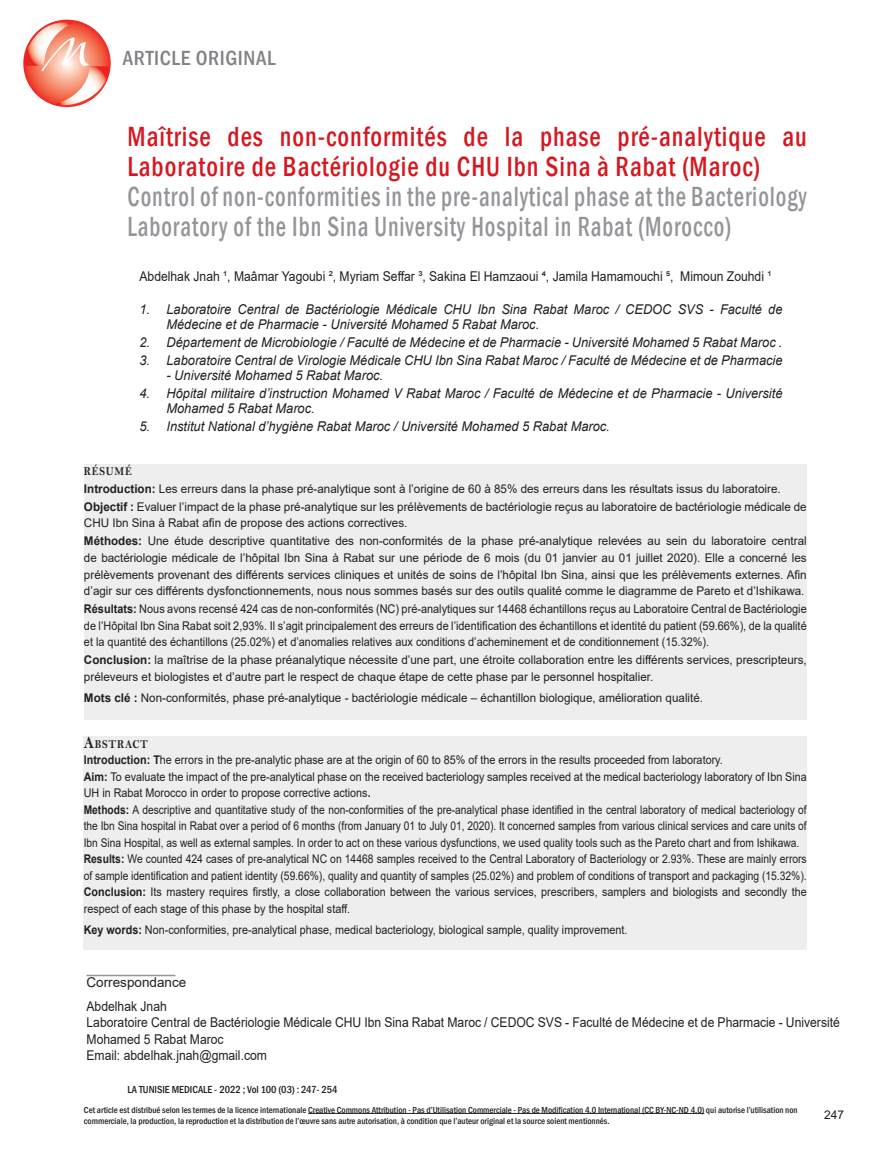
<style>
.page{position:relative;width:893px;height:1149px;background:#fff}
.page>*{position:absolute;margin:0;border:0;box-sizing:border-box;transform-origin:0 0}
.t1{font:500 condensed 28.5px/30px "Franklin Gothic";letter-spacing:.04em;color:#939598;scale:.81 1}
.t2{font:500 condensed 28.5px/30px "Franklin Gothic";letter-spacing:.04em;color:#d7171f;scale:.89 1}
.t3{font:500 condensed 21px "Franklin Gothic";letter-spacing:.03em;color:#808285}
.t4{font:italic 13.5px/15px "Arial";color:#231f20;scale:.95 1}
.t5{font:13.5px/16.5px "Arial";color:#231f20;scale:.9 1}
.t6{font:13.5px "Arial";color:#231f20}
.t7{font:12px/16.5px "Arial";color:#231f20}
.t8{font:12px/16.5px "Arial";color:#231f20;scale:.9 1}
.t9{font:12px/16.5px "Arial";color:#231f20;text-align:justify;scale:.85 1}
.t10{font:12px/16.5px "Arial";color:#231f20;text-align:justify;scale:.91 1}
.t11{font:12px/16.5px "Arial";color:#231f20;scale:.86 1}
.t12{font:12px "Bell MT Bold";letter-spacing:.07em;color:#231f20;scale:.87 1}
.t13{font:500 condensed 10.5px "Franklin Gothic";color:#231f20}
.t14{font:500 condensed 9px/10.8px "Franklin Gothic";color:#231f20}
.s1{font-weight:700}
.s2{font-size:17.1px}
</style>
<div class="page">
<hr style="left:87px;top:974px;width:88px;height:1px;background:#939598">
<svg style="left:23px;top:20px;width:88px;height:87px"></svg>
<svg style="left:24px;top:23px;width:85px;height:82px"></svg>
<hr style="left:308px;top:1112px;width:396px;height:1px;background:#231f20">
<div style="left:84px;top:736px;width:723px;height:213px;background:#eeeeef"></div>
<div style="left:84px;top:464px;width:723px;height:255px;background:#eeeeef"></div>
<p class="t3" style="left:123px;top:44px;width:155px">ARTICLE ORIGINAL</p>
<p class="t2" style="left:128px;top:122px;width:765px">Maîtrise des non-conformités de la phase pré-analytique au<br>Laboratoire de Bactériologie du CHU Ibn Sina à Rabat (Maroc)</p>
<p class="t1" style="left:128px;top:182px;width:840px">Control of non-conformities in the pre-analytical phase at the Bacteriology<br>Laboratory of the Ibn Sina University Hospital in Rabat (Morocco)</p>
<p class="t5" style="left:139px;top:267px;width:704px">Abdelhak Jnah ¹, Maâmar Yagoubi ², Myriam Seffar ³, Sakina El Hamzaoui ⁴, Jamila Hamamouchi ⁵, Mimoun Zouhdi ¹</p>
<p class="t4" style="left:166px;top:301px;width:650px;text-indent:-27px">1. Laboratoire Central de Bactériologie Médicale CHU Ibn Sina Rabat Maroc / CEDOC SVS - Faculté de<br>Médecine et de Pharmacie - Université Mohamed 5 Rabat Maroc.</p>
<p class="t4" style="left:139px;top:334px;width:678px">2. Département de Microbiologie / Faculté de Médecine et de Pharmacie - Université Mohamed 5 Rabat Maroc .</p>
<p class="t4" style="left:139px;top:352px;width:678px">3. Laboratoire Central de Virologie Médicale CHU Ibn Sina Rabat Maroc / Faculté de Médecine et de Pharmacie</p>
<p class="t4" style="left:166px;top:367px;width:230px">- Université Mohamed 5 Rabat Maroc.</p>
<p class="t4" style="left:166px;top:385px;width:650px;text-indent:-27px">4. Hôpital militaire d’instruction Mohamed V Rabat Maroc / Faculté de Médecine et de Pharmacie - Université<br>Mohamed 5 Rabat Maroc.</p>
<p class="t4" style="left:139px;top:418px;width:497px">5. Institut National d’hygiène Rabat Maroc / Université Mohamed 5 Rabat Maroc.</p>
<p class="t12" style="left:84px;top:464px;width:57px">RÉSUMÉ</p>
<p class="t7" style="left:84px;top:480px;width:698px"><span class="s1">Introduction:</span> Les erreurs dans la phase pré-analytique sont à l’origine de 60 à 85% des erreurs dans les résultats issus du laboratoire.</p>
<p class="t7" style="left:84px;top:498px;width:724px"><span class="s1">Objectif :</span> Evaluer l’impact de la phase pré-analytique sur les prélèvements de bactériologie reçus au laboratoire de bactériologie médicale de<br>CHU Ibn Sina à Rabat afin de propose des actions correctives.</p>
<p class="t7" style="left:84px;top:532px;width:724px;text-align:justify"><span class="s1">Méthodes:</span> Une étude descriptive quantitative des non-conformités de la phase pré-analytique relevées au sein du laboratoire central de bactériologie médicale de l’hôpital Ibn Sina à Rabat sur une période de 6 mois (du 01 janvier au 01 juillet 2020). Elle a concerné les prélèvements provenant des différents services cliniques et unités de soins de l’hôpital Ibn Sina, ainsi que les prélèvements externes. Afin d’agir sur ces différents dysfonctionnements, nous nous sommes basés sur des outils qualité comme le diagramme de Pareto et d’Ishikawa.</p>
<p class="t10" style="left:84px;top:600px;width:796px"><span class="s1">Résultats:</span> Nous avons recensé 424 cas de non-conformités (NC) pré-analytiques sur 14468 échantillons reçus au Laboratoire Central de Bactériologie de l’Hôpital Ibn Sina Rabat soit 2,93%. Il s’agit principalement des erreurs de l’identification des échantillons et identité du patient (59.66%), de la qualité et la quantité des échantillons (25.02%) et d’anomalies relatives aux conditions d’acheminement et de conditionnement (15.32%).</p>
<p class="t7" style="left:84px;top:651px;width:724px"><span class="s1">Conclusion:</span> la maîtrise de la phase préanalytique nécessite d’une part, une étroite collaboration entre les différents services, prescripteurs, préleveurs et biologistes et d’autre part le respect de chaque étape de cette phase par le personnel hospitalier.</p>
<p class="t7" style="left:84px;top:688px;width:621px"><span class="s1">Mots clé :</span> Non-conformités, phase pré-analytique - bactériologie médicale – échantillon biologique, amélioration qualité.</p>
<p class="t12" style="left:84px;top:736px;width:75px"><span class="s2">A</span>BSTRACT</p>
<p class="t8" style="left:84px;top:751px;width:712px"><span class="s1">Introduction: T</span>he errors in the pre-analytic phase are at the origin of 60 to 85% of the errors in the results proceeded from laboratory.</p>
<p class="t8" style="left:84px;top:767px;width:805px"><span class="s1">Aim:</span> To evaluate the impact of the pre-analytical phase on the received bacteriology samples received at the medical bacteriology laboratory of Ibn Sina<br>UH in Rabat Morocco in order to propose corrective actions<span class="s1">.</span></p>
<p class="t9" style="left:84px;top:800px;width:852px"><span class="s1">Methods:</span> A descriptive and quantitative study of the non-conformities of the pre-analytical phase identified in the central laboratory of medical bacteriology of the Ibn Sina hospital in Rabat over a period of 6 months (from January 01 to July 01, 2020). It concerned samples from various clinical services and care units of Ibn Sina Hospital, as well as external samples. In order to act on these various dysfunctions, we used quality tools such as the Pareto chart and from Ishikawa.</p>
<p class="t11" style="left:84px;top:850px;width:842px"><span class="s1">Results:</span> We counted 424 cases of pre-analytical NC on 14468 samples received to the Central Laboratory of Bacteriology or 2.93%. These are mainly errors of sample identification and patient identity (59.66%), quality and quantity of samples (25.02%) and problem of conditions of transport and packaging (15.32%).</p>
<p class="t8" style="left:84px;top:883px;width:805px"><span class="s1">Conclusion:</span> Its mastery requires firstly, a close collaboration between the various services, prescribers, samplers and biologists and secondly the respect of each stage of this phase by the hospital staff.</p>
<p class="t8" style="left:84px;top:920px;width:605px"><span class="s1">Key words:</span> Non-conformities, pre-analytical phase, medical bacteriology, biological sample, quality improvement.</p>
<p class="t6" style="left:87px;top:973px;width:101px">Correspondance</p>
<p class="t5" style="left:87px;top:997px;width:91px">Abdelhak Jnah</p>
<p class="t5" style="left:87px;top:1013px;width:839px">Laboratoire Central de Bactériologie Médicale CHU Ibn Sina Rabat Maroc / CEDOC SVS - Faculté de Médecine et de Pharmacie - Université<br>Mohamed 5 Rabat Maroc</p>
<p class="t5" style="left:87px;top:1046px;width:202px">Email: abdelhak.jnah@gmail.com</p>
<p class="t13" style="left:128px;top:1081px;width:211px">LA TUNISIE MEDICALE - 2022 ; Vol 100 (03) : 247- 254</p>
<p class="t14" style="left:84px;top:1103px;width:715px">Cet article est distribué selon les termes de la licence internationale Creative Commons Attribution - Pas d’Utilisation Commerciale - Pas de Modification 4.0 International (CC BY-NC-ND 4.0) qui autorise l’utilisation non commerciale, la production, la reproduction et la distribution de l’œuvre sans autre autorisation, à condition que l’auteur original et la source soient mentionnés.</p>
<p class="t7" style="left:824px;top:1106px;width:22px">247</p>
</div>
